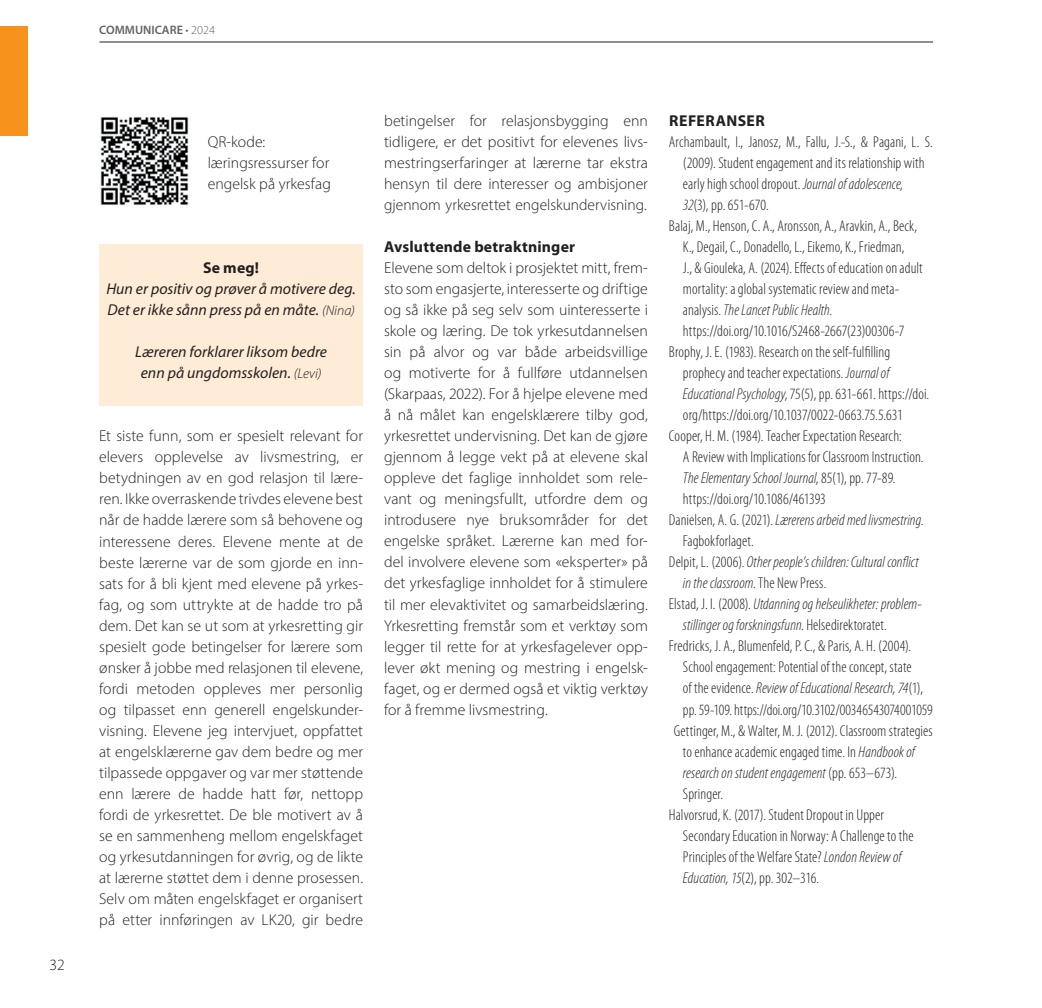
<style>
.page{position:relative;width:1042px;height:1008px;background:#fff}
.page>*{position:absolute;margin:0;border:0;box-sizing:border-box;transform-origin:0 0}
.t1{font:300 15.75px/21px "Myriad Pro";color:#231f20;text-align:justify}
.t2{font:300 condensed 15.75px "Myriad Pro";letter-spacing:.005em;color:#231f20}
.t3{font:italic 300 condensed 15.75px "Myriad Pro";letter-spacing:.005em;color:#231f20}
.t4{font:italic 15.75px/21px "Myriad Pro";letter-spacing:.005em;color:#231f20}
.t5{font:700 15.75px "Myriad Pro";letter-spacing:.01em;color:#231f20}
.t6{font:700 15.75px "Myriad Pro";letter-spacing:.035em;color:#231f20}
.t7{font:600 12.25px "Myriad Pro";color:#636366}
.s1{font-weight:300}
.s2{font-weight:300;font-size:14px}
.s3{font-style:italic}
.s4{font-style:normal}
</style>
<div class="page">
<hr style="left:99px;top:42px;width:834px;height:1px;background:#231f20">
<div style="left:0;top:26px;width:27px;height:110px;background:#f7931d"></div>
<div style="left:99px;top:244px;width:264px;height:161px;background:#feecd7"></div>
<img style="left:100px;top:116px;width:89px;height:90px">
<p class="t1" style="left:50px;top:953px;width:17px">32</p>
<p class="t7" style="left:99px;top:24px;width:117px">COMMUNICARE <span class="s1">• 2024</span></p>
<p class="t1" style="left:208px;top:131px;width:125px;text-align:left">QR-kode: læringsressurser for engelsk på yrkesfag</p>
<p class="t5" style="left:203px;top:259px;width:58px">Se meg!</p>
<p class="t4" style="left:106px;top:278px;width:251px">Hun er positiv og prøver å motivere deg.<br>Det er ikke sånn press på en måte. <span class="s2">(Nina)</span></p>
<p class="t4" style="left:135px;top:341px;width:193px;text-align:center">Læreren forklarer liksom bedre enn på ungdomsskolen. <span class="s2">(Levi)</span></p>
<p class="t1" style="left:99px;top:425px;width:265px">Et siste funn, som er spesielt relevant for elevers opplevelse av livsmestring, er betydningen av en god relasjon til lære&shy;ren. Ikke overraskende trivdes elevene best når de hadde lærere som så behovene og interessene deres. Elevene mente at de beste lærerne var de som gjorde en inn&shy;sats for å bli kjent med elevene på yrkes&shy;fag, og som uttrykte at de hadde tro på dem. Det kan se ut som at yrkesretting gir spesielt gode betingelser for lærere som ønsker å jobbe med relasjonen til elevene, fordi metoden oppleves mer personlig og tilpasset enn generell engelskunder&shy;visning. Elevene jeg intervjuet, oppfattet at engelsklærerne gav dem bedre og mer tilpassede oppgaver og var mer støttende enn lærere de hadde hatt før, nettopp fordi de yrkesrettet. De ble motivert av å se en sammenheng mellom engelskfaget og yrkesutdanningen for øvrig, og de likte at lærerne støttet dem i denne prosessen.<br>Selv om måten engelskfaget er organisert på etter innføringen av LK20, gir bedre</p>
<p class="t1" style="left:384px;top:110px;width:265px">betingelser for relasjonsbygging enn tidligere, er det positivt for elevenes livs&shy;mestringserfaringer at lærerne tar ekstra hensyn til dere interesser og ambisjoner gjennom yrkesrettet engelskundervisning.</p>
<p class="t5" style="left:384px;top:238px;width:193px">Avsluttende betraktninger</p>
<p class="t1" style="left:384px;top:257px;width:265px">Elevene som deltok i prosjektet mitt, frem&shy;sto som engasjerte, interesserte og driftige og så ikke på seg selv som uinteresserte i skole og læring. De tok yrkesutdannelsen sin på alvor og var både arbeidsvillige og motiverte for å fullføre utdannelsen (Skarpaas, 2022). For å hjelpe elevene med å nå målet kan engelsklærere tilby god, yrkesrettet undervisning. Det kan de gjøre gjennom å legge vekt på at elevene skal oppleve det faglige innholdet som rele&shy;vant og meningsfullt, utfordre dem og introdusere nye bruksområder for det engelske språket. Lærerne kan med for&shy;del involvere elevene som «eksperter» på det yrkesfaglige innholdet for å stimulere til mer elevaktivitet og samarbeidslæring.<br>Yrkesretting fremstår som et verktøy som legger til rette for at yrkesfagelever opp&shy;lever økt mening og mestring i engelsk&shy;faget, og er dermed også et viktig verktøy for å fremme livsmestring.</p>
<p class="t6" style="left:669px;top:112px;width:97px">REFERANSER</p>
<p class="t2" style="left:669px;top:133px;width:265px">Archambault, I., Janosz, M., Fallu, J.-S., &amp; Pagani, L. S.</p>
<p class="t2" style="left:683px;top:154px;width:243px">(2009). Student engagement and its relationship with</p>
<p class="t2" style="left:683px;top:175px;width:222px">early high school dropout. <span class="s3">Journal of adolescence,</span></p>
<p class="t2" style="left:683px;top:196px;width:87px"><span class="s3">32</span>(3), pp. 651-670.</p>
<p class="t2" style="left:669px;top:217px;width:250px">Balaj, M., Henson, C. A., Aronsson, A., Aravkin, A., Beck,</p>
<p class="t2" style="left:683px;top:238px;width:223px">K., Degail, C., Donadello, L., Eikemo, K., Friedman,</p>
<p class="t2" style="left:683px;top:259px;width:241px">J., &amp; Giouleka, A. (2024). Effects of education on adult</p>
<p class="t2" style="left:683px;top:280px;width:218px">mortality: a global systematic review and meta-</p>
<p class="t3" style="left:683px;top:301px;width:151px"><span class="s4">analysis.</span> The Lancet Public Health<span class="s4">.</span></p>
<p class="t2" style="left:683px;top:322px;width:223px">https://doi.org/10.1016/S2468-2667(23)00306-7</p>
<p class="t2" style="left:669px;top:343px;width:223px">Brophy, J. E. (1983). Research on the self-fulfilling</p>
<p class="t2" style="left:683px;top:364px;width:208px">prophecy and teacher expectations. <span class="s3">Journal of</span></p>
<p class="t2" style="left:683px;top:385px;width:248px"><span class="s3">Educational Psychology</span>, 75(5), pp. 631-661. https://doi.</p>
<p class="t2" style="left:683px;top:406px;width:221px">org/https://doi.org/10.1037/0022-0663.75.5.631</p>
<p class="t2" style="left:669px;top:427px;width:234px">Cooper, H. M. (1984). Teacher Expectation Research:</p>
<p class="t2" style="left:683px;top:448px;width:242px">A Review with Implications for Classroom Instruction.</p>
<p class="t3" style="left:683px;top:469px;width:214px">The Elementary School Journal<span class="s4">, 85(1), pp. 77-89.</span></p>
<p class="t2" style="left:683px;top:490px;width:144px">https://doi.org/10.1086/461393</p>
<p class="t3" style="left:669px;top:511px;width:256px"><span class="s4">Danielsen, A. G. (2021).</span> Lærerens arbeid med livsmestring<span class="s4">.</span></p>
<p class="t2" style="left:683px;top:532px;width:72px">Fagbokforlaget.</p>
<p class="t3" style="left:669px;top:553px;width:251px"><span class="s4">Delpit, L. (2006).</span> Other people’s children: Cultural conflict</p>
<p class="t3" style="left:683px;top:574px;width:145px">in the classroom<span class="s4">. The New Press.</span></p>
<p class="t3" style="left:669px;top:595px;width:254px"><span class="s4">Elstad, J. I. (2008).</span> Utdanning og helseulikheter: problem-</p>
<p class="t3" style="left:683px;top:616px;width:205px">stillinger og forskningsfunn<span class="s4">. Helsedirektoratet.</span></p>
<p class="t2" style="left:669px;top:637px;width:244px">Fredricks, J. A., Blumenfeld, P. C., &amp; Paris, A. H. (2004).</p>
<p class="t2" style="left:683px;top:658px;width:230px">School engagement: Potential of the concept, state</p>
<p class="t3" style="left:683px;top:679px;width:242px"><span class="s4">of the evidence.</span> Review of Educational Research, 74<span class="s4">(1),</span></p>
<p class="t2" style="left:683px;top:700px;width:251px">pp. 59-109. https://doi.org/10.3102/00346543074001059</p>
<p class="t2" style="left:674px;top:721px;width:260px">Gettinger, M., &amp; Walter, M. J. (2012). Classroom strategies</p>
<p class="t2" style="left:683px;top:742px;width:233px">to enhance academic engaged time. In <span class="s3">Handbook of</span></p>
<p class="t3" style="left:683px;top:763px;width:216px">research on student engagement <span class="s4">(pp. 653–673).</span></p>
<p class="t2" style="left:683px;top:784px;width:42px">Springer.</p>
<p class="t2" style="left:669px;top:805px;width:216px">Halvorsrud, K. (2017). Student Dropout in Upper</p>
<p class="t2" style="left:683px;top:826px;width:232px">Secondary Education in Norway: A Challenge to the</p>
<p class="t2" style="left:683px;top:847px;width:220px">Principles of the Welfare State? <span class="s3">London Review of</span></p>
<p class="t2" style="left:683px;top:868px;width:138px"><span class="s3">Education, 15</span>(2), pp. 302–316.</p>
</div>
